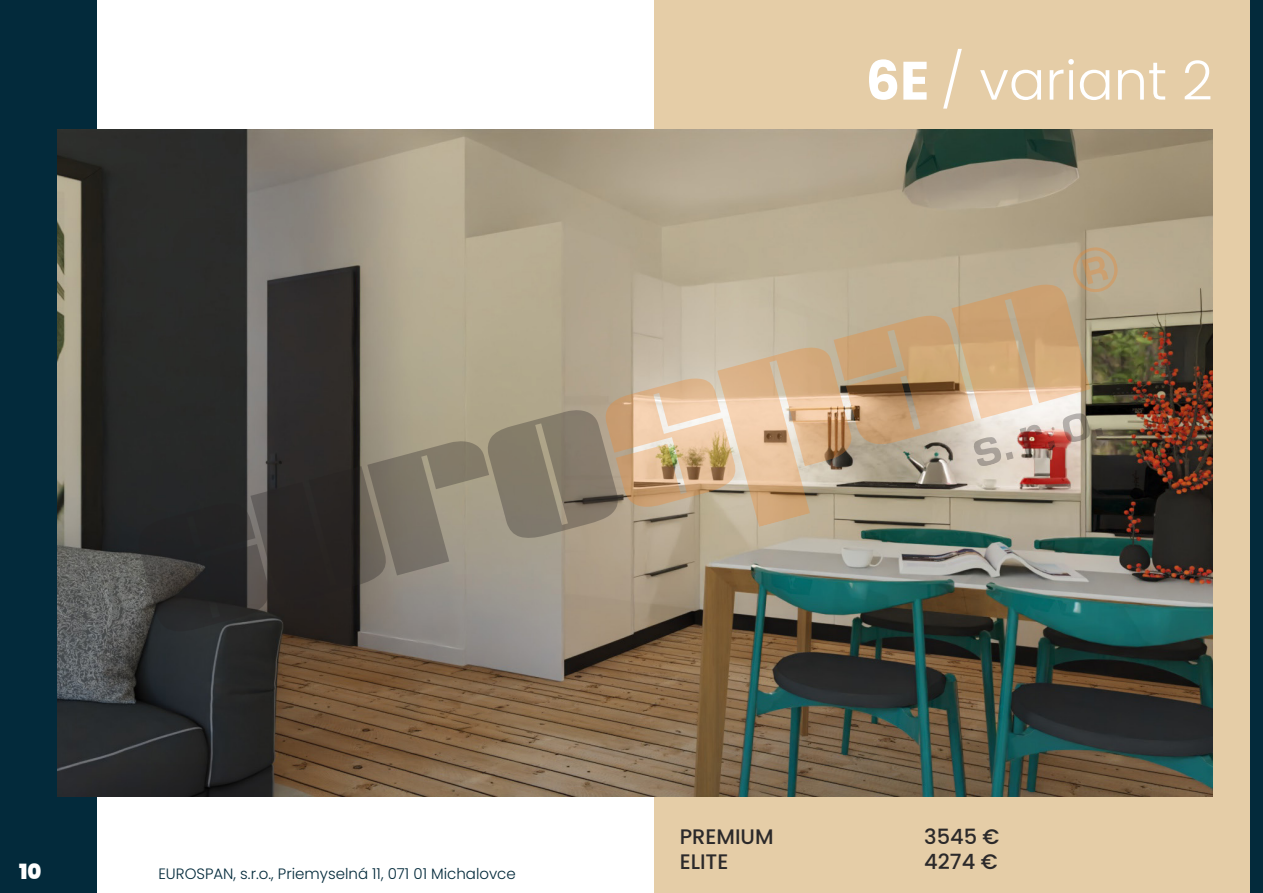
<style>
.page{position:relative;width:1263px;height:893px;background:#fff}
.page>*{position:absolute;margin:0;border:0;box-sizing:border-box;transform-origin:0 0}
.t1{font:300 54px "Poppins";color:#fff}
.t2{font:500 21px "Poppins";color:#2b292a}
.t3{font:900 21px "Poppins";color:#fff}
.t4{font:300 15px "Poppins";color:#032a3b}
.s1{font-weight:700}
</style>
<div class="page">
<div style="left:0;top:0;width:96px;height:893px;background:#032a3b"></div>
<div style="left:655px;top:0;width:608px;height:893px;background:#e5cda7"></div>
<img style="left:58px;top:130px;width:1155px;height:666px">
<div style="left:1250px;top:0;width:13px;height:893px;background:#032a3b"></div>
<svg style="left:137px;top:410px;width:481px;height:221px;background:#625d54"></svg>
<svg style="left:603px;top:247px;width:515px;height:280px;background:#bea88b"></svg>
<svg style="left:973px;top:437px;width:41px;height:29px"></svg>
<svg style="left:1020px;top:424px;width:22px;height:31px"></svg>
<svg style="left:1048px;top:440px;width:8px;height:9px"></svg>
<svg style="left:1062px;top:413px;width:41px;height:29px"></svg>
<p class="t1" style="left:866px;top:49px;width:349px"><span class="s1">6E</span> / variant 2</p>
<h2 class="t3" style="left:19px;top:860px;width:24px">10</h2>
<p class="t4" style="left:158px;top:865px;width:359px">EUROSPAN, s.r.o., Priemyselná 11, 071 01 Michalovce</p>
<p class="t2" style="left:680px;top:825px;width:95px">PREMIUM</p>
<p class="t2" style="left:924px;top:825px;width:77px">3545 €</p>
<p class="t2" style="left:680px;top:850px;width:50px">ELITE</p>
<p class="t2" style="left:924px;top:850px;width:75px">4274 €</p>
</div>
